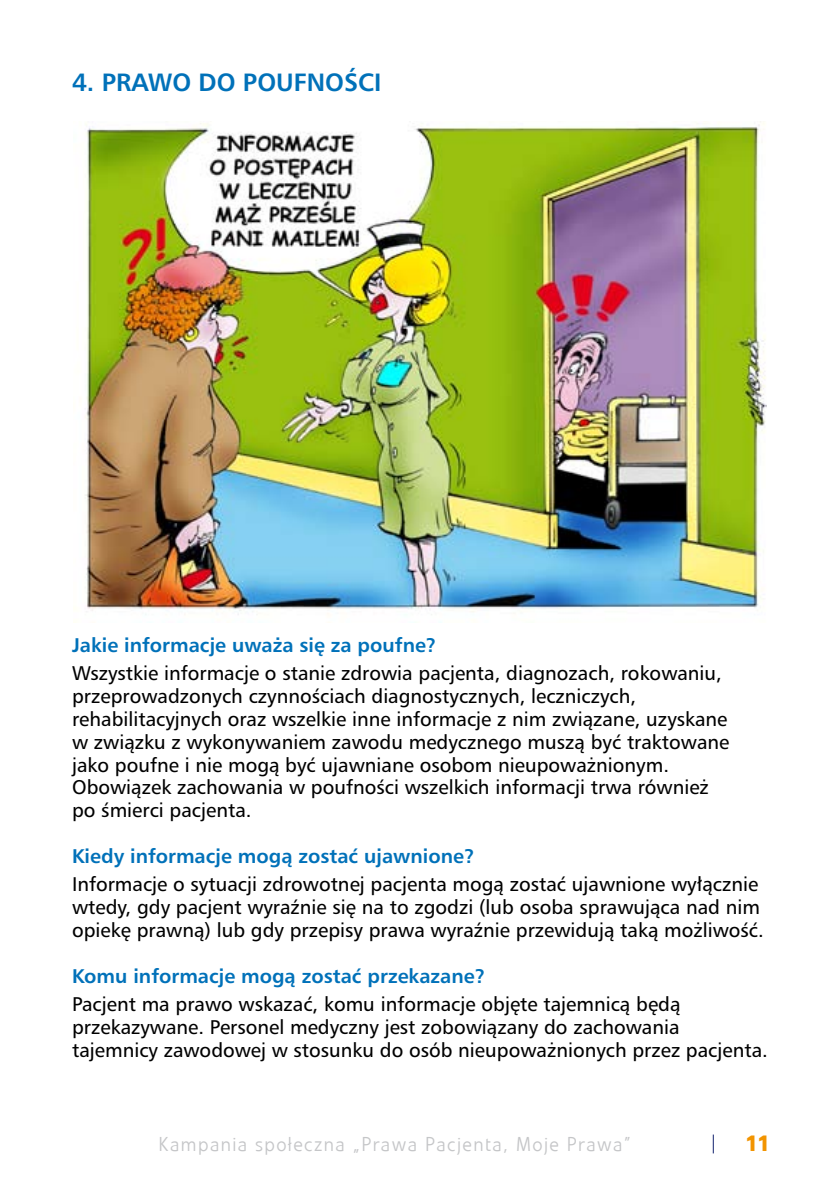
<style>
.page{position:relative;width:840px;height:1191px;background:#fff}
.page>*{position:absolute;margin:0;border:0;box-sizing:border-box;transform-origin:0 0}
.t1{font:700 24px "Humnst 777 PL";color:#0071b9}
.t2{font:22px "Veto Pl";color:#f29400}
.t3{font:300 20px "Veto Pl";letter-spacing:.07em;color:#c5c6c8}
.t4{font:19px/22.8px "Humnst 777 PL";color:#000}
.t5{font:700 19px "Humnst 777 PL";color:#0071b9}
</style>
<div class="page">
<svg style="left:712px;top:1134px;width:1px;height:19px"></svg>
<img style="left:85px;top:122px;width:681px;height:493px">
<p class="t1" style="left:72px;top:67px;width:64px">4. Prawo</p>
<p class="t1" style="left:198px;top:67px;width:171px">do poufności</p>
<p class="t5" style="left:72px;top:632px;width:366px">Jakie informacje uważa się za poufne?</p>
<p class="t4" style="left:72px;top:661px;width:658px">Wszystkie informacje o stanie zdrowia pacjenta, diagnozach, rokowaniu, przeprowadzonych czynnościach diagnostycznych, leczniczych, rehabilitacyjnych oraz wszelkie inne informacje z nim związane, uzyskane w związku z wykonywaniem zawodu medycznego muszą być traktowane jako poufne i nie mogą być ujawniane osobom nieupoważnionym.<br>Obowiązek zachowania w poufności wszelkich informacji trwa również po śmierci pacjenta.</p>
<p class="t5" style="left:72px;top:843px;width:404px">Kiedy informacje mogą zostać ujawnione?</p>
<p class="t4" style="left:72px;top:872px;width:693px">Informacje o sytuacji zdrowotnej pacjenta mogą zostać ujawnione wyłącznie wtedy, gdy pacjent wyraźnie się na to zgodzi (lub osoba sprawująca nad nim opiekę prawną) lub gdy przepisy prawa wyraźnie przewidują taką możliwość.</p>
<p class="t5" style="left:72px;top:963px;width:414px">Komu informacje mogą zostać przekazane?</p>
<p class="t4" style="left:72px;top:992px;width:697px">Pacjent ma prawo wskazać, komu informacje objęte tajemnicą będą przekazywane. Personel medyczny jest zobowiązany do zachowania tajemnicy zawodowej w stosunku do osób nieupoważnionych przez pacjenta.</p>
<p class="t3" style="left:158px;top:1132px;width:474px">Kampania społeczna „Prawa Pacjenta, Moje Prawa”</p>
<p class="t2" style="left:745px;top:1129px;width:25px">11</p>
</div>
